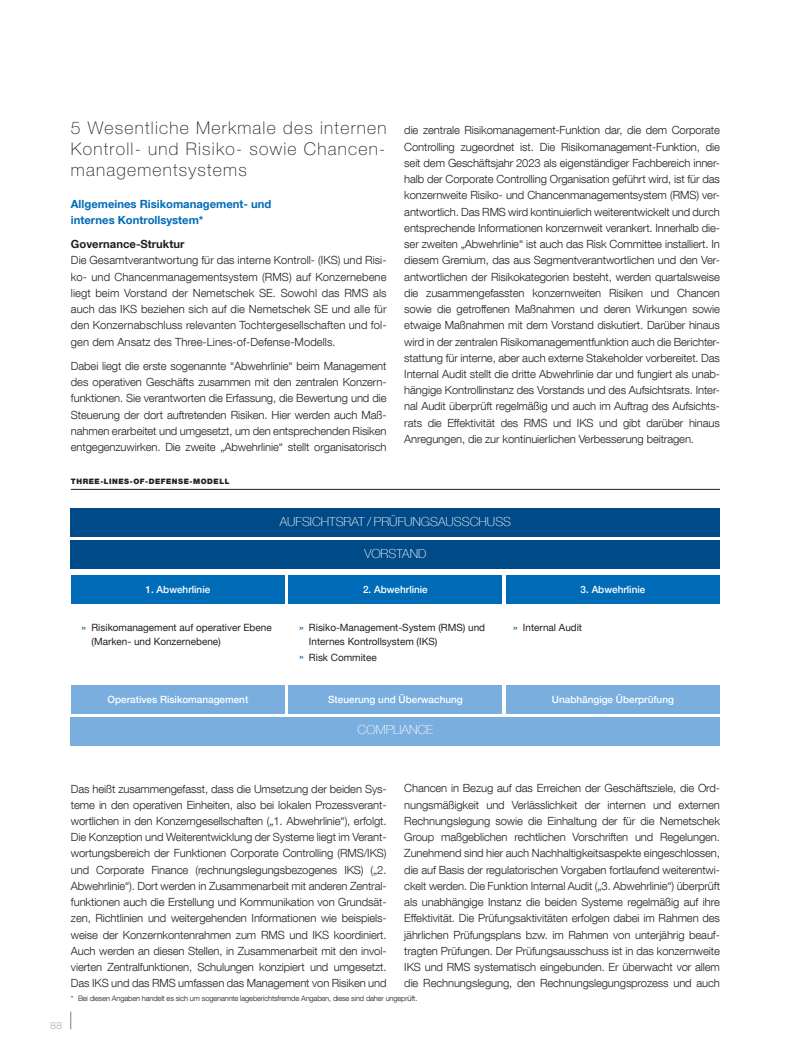
<style>
.page{position:relative;width:798px;height:1063px;background:#fff}
.page>*{position:absolute;margin:0;border:0;box-sizing:border-box;transform-origin:0 0}
.t1{font:100 17.5px/21px "Helvetica Neue LT Pro";letter-spacing:.07em;color:#231f20;text-align:justify}
.t2{font:100 12.5px "Helvetica Neue LT Com";color:#fff}
.t3{font:300 11.25px/16.2px "Helvetica Neue LT Com";letter-spacing:-.01em;color:#231f20;text-align:justify}
.t4{font:700 11.25px/16.2px "Helvetica Neue LT Com";color:#006cb7}
.t5{font:700 11.25px "Helvetica Neue LT Com";color:#231f20}
.t6{font:10px/13.8px "Helvetica Neue";color:#231f20}
.t7{font:500 10px "Helvetica Neue";color:#fff}
.t8{font:10px "Helvetica Neue";color:#004b87}
.t9{font:100 10px "Helvetica Neue LT Com";color:#808285}
.t10{font:300 7.5px "Helvetica Neue LT Com";letter-spacing:-.02em;color:#231f20}
.t11{font:900 7.5px "Helvetica Neue LT Pro";letter-spacing:.07em;color:#231f20}
.s1{color:#004b87}
</style>
<div class="page">
<svg style="left:70px;top:1012px;width:1px;height:17px"></svg>
<hr style="left:71px;top:489px;width:648px;height:1px;background:#231f20">
<div style="left:71px;top:508px;width:648px;height:28px;background:#004b87"></div>
<div style="left:71px;top:540px;width:648px;height:28px;background:#004b87"></div>
<div style="left:71px;top:575px;width:214px;height:29px;background:#006cb7"></div>
<div style="left:288px;top:575px;width:214px;height:29px;background:#006cb7"></div>
<div style="left:506px;top:575px;width:213px;height:29px;background:#006cb7"></div>
<div style="left:71px;top:685px;width:214px;height:29px;background:#79aede"></div>
<div style="left:288px;top:685px;width:214px;height:29px;background:#79aede"></div>
<div style="left:506px;top:685px;width:213px;height:29px;background:#79aede"></div>
<div style="left:71px;top:717px;width:648px;height:29px;background:#79aede"></div>
<h1 class="t1" style="left:71px;top:118px;width:317px">5 Wesentliche Merkmale des internen Kontroll- und Risiko- sowie Chancen&shy;managementsystems</h1>
<p class="t4" style="left:71px;top:195px;width:202px">Allgemeines Risikomanagement- und internes Kontrollsystem*</p>
<p class="t5" style="left:71px;top:237px;width:115px">Governance-Struktur</p>
<p class="t3" style="left:71px;top:252px;width:317px">Die Gesamtverantwortung für das interne Kontroll- (IKS) und Risi&shy;ko- und Chancenmanagementsystem (RMS) auf Konzernebene liegt beim Vorstand der Nemetschek SE. Sowohl das RMS als auch das IKS beziehen sich auf die Nemetschek SE und alle für den Konzernabschluss relevanten Tochtergesellschaften und fol&shy;gen dem Ansatz des Three-Lines-of-Defense-Modells.</p>
<p class="t3" style="left:71px;top:358px;width:317px">Dabei liegt die erste sogenannte “Abwehrlinie“ beim Management des operativen Geschäfts zusammen mit den zentralen Konzern&shy;funktionen. Sie verantworten die Erfassung, die Bewertung und die Steuerung der dort auftretenden Risiken. Hier werden auch Maß&shy;nahmen erarbeitet und umgesetzt, um den entsprechenden Risiken entgegenzuwirken. Die zweite „Abwehrlinie“ stellt organisatorisch</p>
<p class="t11" style="left:71px;top:477px;width:160px">THREE-LINES-OF-DEFENSE-MODELL</p>
<p class="t3" style="left:404px;top:122px;width:317px">die zentrale Risikomanagement-Funktion dar, die dem Corporate Controlling zugeordnet ist. Die Risikomanagement-Funktion, die seit dem Geschäftsjahr 2023 als eigenständiger Fachbereich inner&shy;halb der Corporate Controlling Organisation geführt wird, ist für das konzernweite Risiko- und Chancenmanagementsystem (RMS) ver&shy;antwortlich. Das RMS wird kontinuierlich weiterentwickelt und durch entsprechende Informationen konzernweit verankert. Innerhalb die&shy;ser zweiten „Abwehrlinie“ ist auch das Risk Committee installiert. In diesem Gremium, das aus Segmentverantwortlichen und den Ver&shy;antwortlichen der Risikokategorien besteht, werden quartalsweise die zusammengefassten konzernweiten Risiken und Chancen sowie die getroffenen Maßnahmen und deren Wirkungen sowie etwaige Maßnahmen mit dem Vorstand diskutiert. Darüber hinaus wird in der zentralen Risikomanagementfunktion auch die Berichter&shy;stattung für interne, aber auch externe Stakeholder vorbereitet. Das Internal Audit stellt die dritte Abwehrlinie dar und fungiert als unab&shy;hängige Kontrollinstanz des Vorstands und des Aufsichtsrats. Inter&shy;nal Audit überprüft regelmäßig und auch im Auftrag des Aufsichts&shy;rats die Effektivität des RMS und IKS und gibt darüber hinaus Anregungen, die zur kontinuierlichen Verbesserung beitragen.</p>
<p class="t2" style="left:280px;top:514px;width:233px">AUFSICHTSRAT / PRÜFUNGSAUSSCHUSS</p>
<p class="t2" style="left:364px;top:546px;width:64px">VORSTAND</p>
<p class="t7" style="left:363px;top:582px;width:66px">2. Abwehrlinie</p>
<p class="t7" style="left:580px;top:582px;width:66px">3. Abwehrlinie</p>
<p class="t7" style="left:145px;top:582px;width:66px">1. Abwehrlinie</p>
<p class="t6" style="left:91px;top:621px;width:182px">Risikomanagement auf operativer Ebene (Marken- und Konzernebene)</p>
<p class="t8" style="left:81px;top:620px;width:6px">»</p>
<p class="t6" style="left:309px;top:621px;width:178px">Risiko-Management-System (RMS) und<br>Internes Kontrollsystem (IKS)</p>
<p class="t6" style="left:309px;top:651px;width:69px">Risk Commitee</p>
<p class="t8" style="left:299px;top:620px;width:6px">»</p>
<p class="t6" style="left:513px;top:621px;width:70px"><span class="s1">»</span> Internal Audit</p>
<p class="t8" style="left:299px;top:650px;width:6px">»</p>
<p class="t7" style="left:107px;top:691px;width:142px">Operatives Risikomanagement</p>
<p class="t7" style="left:328px;top:691px;width:136px">Steuerung und Überwachung</p>
<p class="t7" style="left:551px;top:691px;width:123px">Unabhängige Überprüfung</p>
<p class="t2" style="left:357px;top:723px;width:77px">COMPLIANCE</p>
<p class="t9" style="left:50px;top:1020px;width:13px">88</p>
<p class="t3" style="left:71px;top:780px;width:317px">Das heißt zusammengefasst, dass die Umsetzung der beiden Sys&shy;teme in den operativen Einheiten, also bei lokalen Prozessverant&shy;wortlichen in den Konzerngesellschaften („1. Abwehrlinie“), erfolgt.<br>Die Konzeption und Weiterentwicklung der Systeme liegt im Verant&shy;wortungsbereich der Funktionen Corporate Controlling (RMS/IKS) und Corporate Finance (rechnungslegungsbezogenes IKS) („2.<br>Abwehrlinie“). Dort werden in Zusammenarbeit mit anderen Zentral&shy;funktionen auch die Erstellung und Kommunikation von Grundsät&shy;zen, Richtlinien und weitergehenden Informationen wie beispiels&shy;weise der Konzernkontenrahmen zum RMS und IKS koordiniert.<br>Auch werden an diesen Stellen, in Zusammenarbeit mit den invol&shy;vierten Zentralfunktionen, Schulungen konzipiert und umgesetzt.<br>Das IKS und das RMS umfassen das Management von Risiken und</p>
<p class="t3" style="left:404px;top:780px;width:317px">Chancen in Bezug auf das Erreichen der Geschäftsziele, die Ord&shy;nungsmäßigkeit und Verlässlichkeit der internen und externen Rechnungslegung sowie die Einhaltung der für die Nemetschek Group maßgeblichen rechtlichen Vorschriften und Regelungen.<br>Zunehmend sind hier auch Nachhaltigkeitsaspekte eingeschlossen, die auf Basis der regulatorischen Vorgaben fortlaufend weiterentwi&shy;ckelt werden. Die Funktion Internal Audit („3. Abwehrlinie“) überprüft als unabhängige Instanz die beiden Systeme regelmäßig auf ihre Effektivität. Die Prüfungsaktivitäten erfolgen dabei im Rahmen des jährlichen Prüfungsplans bzw. im Rahmen von unterjährig beauf&shy;tragten Prüfungen. Der Prüfungsausschuss ist in das konzernweite IKS und RMS systematisch eingebunden. Er überwacht vor allem die Rechnungslegung, den Rechnungslegungsprozess und auch</p>
<p class="t10" style="left:71px;top:994px;width:348px">* Bei diesen Angaben handelt es sich um sogenannte lageberichtsfremde Angaben, diese sind daher ungeprüft.</p>
</div>
